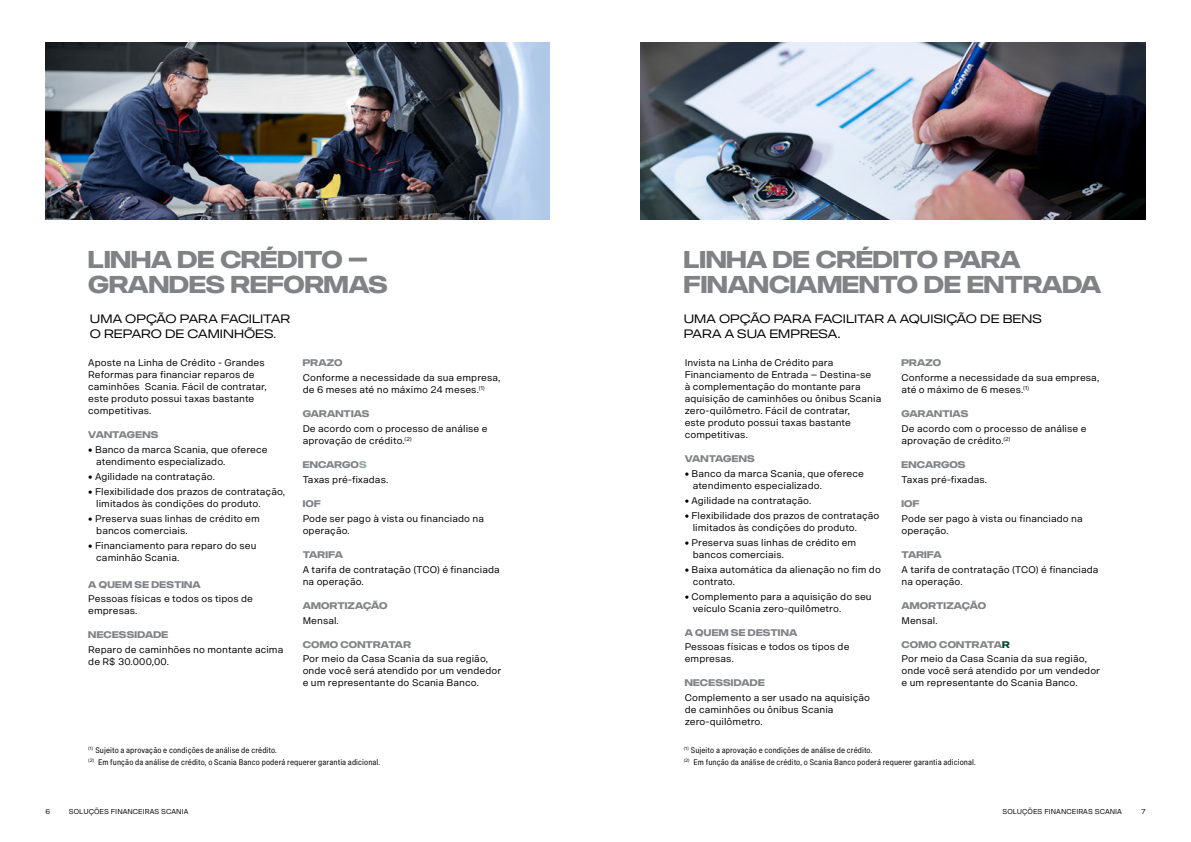
<style>
.page{position:relative;width:1191px;height:842px;background:#fff}
.page>*{position:absolute;margin:0;border:0;box-sizing:border-box;transform-origin:0 0}
.t1{font:700 24px/25px "Scania Sans Headline";color:#808285}
.t2{font:12px/15px "Scania Sans Headline";letter-spacing:.005em;color:#000}
.t3{font:9.5px/12px "Scania Sans";letter-spacing:.005em;color:#000}
.t4{font:700 9.5px "Scania Sans Headline";letter-spacing:.015em;color:#808285}
.t5{font:8px/12px "Scania Sans Condensed";letter-spacing:.01em;color:#000}
.t6{font:7px "Scania Sans";color:#000}
.s1{font-family:"Scania Sans"}
.s2{color:#90ab9c}
.s3{color:#00492c}
</style>
<div class="page">
<img style="left:45px;top:43px;width:505px;height:177px">
<img style="left:641px;top:43px;width:504px;height:177px">
<h1 class="t1" style="left:88px;top:247px;width:301px">LINHA DE CRÉDITO –<br>GRANDES REFORMAS</h1>
<h1 class="t1" style="left:684px;top:247px;width:419px">LINHA DE CRÉDITO PARA<br>FINANCIAMENTO DE ENTRADA</h1>
<p class="t2" style="left:90px;top:312px;width:202px">UMA OPÇÃO PARA FACILITAR<br>O REPARO DE CAMINHÕES<span class="s1">.</span></p>
<p class="t3" style="left:88px;top:357px;width:180px">Aposte na Linha de Crédito - Grandes<br>Reformas para financiar reparos de caminhões Scania. Fácil de contratar, este produto possui taxas bastante competitivas.</p>
<p class="t4" style="left:88px;top:429px;width:72px">VANTAGENS</p>
<p class="t3" style="left:96px;top:444px;width:173px;text-indent:-8px">• Banco da marca Scania, que oferece atendimento especializado.</p>
<p class="t3" style="left:88px;top:471px;width:128px">• Agilidade na contratação.</p>
<p class="t3" style="left:96px;top:486px;width:190px;text-indent:-8px">• Flexibilidade dos prazos de contratação, limitados às condições do produto.</p>
<p class="t3" style="left:96px;top:512px;width:165px;text-indent:-8px">• Preserva suas linhas de crédito em bancos comerciais.</p>
<p class="t3" style="left:96px;top:539px;width:162px;text-indent:-8px">• Financiamento para reparo do seu caminhão Scania.</p>
<p class="t4" style="left:88px;top:578px;width:114px">A QUEM SE DESTINA</p>
<p class="t3" style="left:88px;top:593px;width:166px">Pessoas físicas e todos os tipos de empresas.</p>
<p class="t4" style="left:88px;top:629px;width:82px">NECESSIDADE</p>
<p class="t3" style="left:88px;top:644px;width:197px">Reparo de caminhões no montante acima de R$ 30.000,00.</p>
<p class="t4" style="left:303px;top:357px;width:41px">PRAZO</p>
<p class="t3" style="left:303px;top:372px;width:199px">Conforme a necessidade da sua empresa, de 6 meses até no máximo 24 meses.<sup>(1)</sup></p>
<p class="t4" style="left:303px;top:408px;width:68px">GARANTIAS</p>
<p class="t3" style="left:303px;top:423px;width:186px">De acordo com o processo de análise e aprovação de crédito.<sup>(2)</sup></p>
<p class="t4" style="left:303px;top:459px;width:65px">ENCARGO<span class="s2">S</span></p>
<p class="t3" style="left:303px;top:474px;width:87px">Taxas pré-fixadas.</p>
<p class="t4" style="left:303px;top:498px;width:20px">IOF</p>
<p class="t3" style="left:303px;top:512px;width:183px">Pode ser pago à vista ou financiado na operação.</p>
<p class="t4" style="left:303px;top:549px;width:42px">TARIFA</p>
<p class="t3" style="left:303px;top:563px;width:198px">A tarifa de contratação (TCO) é financiada na operação.</p>
<p class="t4" style="left:303px;top:600px;width:86px">AMORTIZAÇÃO</p>
<p class="t3" style="left:303px;top:614px;width:38px">Mensal.</p>
<p class="t4" style="left:303px;top:638px;width:110px">COMO CONTRATAR</p>
<p class="t3" style="left:303px;top:653px;width:200px">Por meio da Casa Scania da sua região, onde você será atendido por um vendedor e um representante do Scania Banco.</p>
<p class="t2" style="left:684px;top:312px;width:360px">UMA OPÇÃO PARA FACILITAR A AQUISIÇÃO DE BENS<br>PARA A SUA EMPRESA.</p>
<p class="t4" style="left:901px;top:357px;width:41px">PRAZO</p>
<p class="t3" style="left:901px;top:372px;width:199px">Conforme a necessidade da sua empresa, até o máximo de 6 meses.<sup>(1)</sup></p>
<p class="t4" style="left:901px;top:408px;width:68px">GARANTIAS</p>
<p class="t3" style="left:901px;top:423px;width:186px">De acordo com o processo de análise e aprovação de crédito.<sup>(2)</sup></p>
<p class="t4" style="left:901px;top:459px;width:65px">ENCARGOS</p>
<p class="t3" style="left:901px;top:474px;width:87px">Taxas pré-fixadas.</p>
<p class="t4" style="left:901px;top:498px;width:20px">IOF</p>
<p class="t3" style="left:901px;top:512px;width:183px">Pode ser pago à vista ou financiado na operação.</p>
<p class="t4" style="left:901px;top:549px;width:42px">TARIFA</p>
<p class="t3" style="left:901px;top:563px;width:198px">A tarifa de contratação (TCO) é financiada na operação.</p>
<p class="t4" style="left:901px;top:600px;width:86px">AMORTIZAÇÃO</p>
<p class="t3" style="left:901px;top:614px;width:38px">Mensal.</p>
<p class="t4" style="left:901px;top:638px;width:110px">COMO CONTRATA<span class="s3">R</span></p>
<p class="t3" style="left:901px;top:653px;width:200px">Por meio da Casa Scania da sua região, onde você será atendido por um vendedor e um representante do Scania Banco.</p>
<p class="t3" style="left:684px;top:357px;width:198px">Invista na Linha de Crédito para Financiamento de Entrada – Destina-se<br>à complementação do montante para aquisição de caminhões ou ônibus Scania zero-quilômetro. Fácil de contratar,<br>este produto possui taxas bastante competitivas.</p>
<p class="t4" style="left:684px;top:453px;width:72px">VANTAGENS</p>
<p class="t3" style="left:692px;top:468px;width:173px;text-indent:-8px">• Banco da marca Scania, que oferece atendimento especializado.</p>
<p class="t3" style="left:684px;top:495px;width:128px">• Agilidade na contratação.</p>
<p class="t3" style="left:692px;top:510px;width:188px;text-indent:-8px">• Flexibilidade dos prazos de contratação limitados às condições do produto.</p>
<p class="t3" style="left:692px;top:536px;width:165px;text-indent:-8px">• Preserva suas linhas de crédito em bancos comerciais.</p>
<p class="t3" style="left:692px;top:563px;width:190px;text-indent:-8px">• Baixa automática da alienação no fim do contrato.</p>
<p class="t3" style="left:692px;top:590px;width:180px;text-indent:-8px">• Complemento para a aquisição do seu veículo Scania zero-quilômetro.</p>
<p class="t4" style="left:684px;top:626px;width:114px">A QUEM SE DESTINA</p>
<p class="t3" style="left:684px;top:641px;width:166px">Pessoas físicas e todos os tipos de empresas.</p>
<p class="t4" style="left:684px;top:677px;width:82px">NECESSIDADE</p>
<p class="t3" style="left:684px;top:692px;width:187px">Complemento a ser usado na aquisição de caminhões ou ônibus Scania zero-quilômetro.</p>
<p class="t5" style="left:88px;top:744px;width:293px"><sup>(1)</sup> Sujeito a aprovação e condições de análise de crédito.<br><sup>(2)</sup> Em função da análise de crédito, o Scania Banco poderá requerer garantia adicional.</p>
<p class="t5" style="left:684px;top:744px;width:293px"><sup>(1)</sup> Sujeito a aprovação e condições de análise de crédito.<br><sup>(2)</sup> Em função da análise de crédito, o Scania Banco poderá requerer garantia adicional.</p>
<p class="t6" style="left:45px;top:808px;width:6px">6</p>
<p class="t6" style="left:69px;top:807px;width:121px">SOLUÇÕES FINANCEIRAS SCANIA</p>
<p class="t6" style="left:1002px;top:807px;width:121px">SOLUÇÕES FINANCEIRAS SCANIA</p>
<p class="t6" style="left:1141px;top:808px;width:6px">7</p>
</div>
